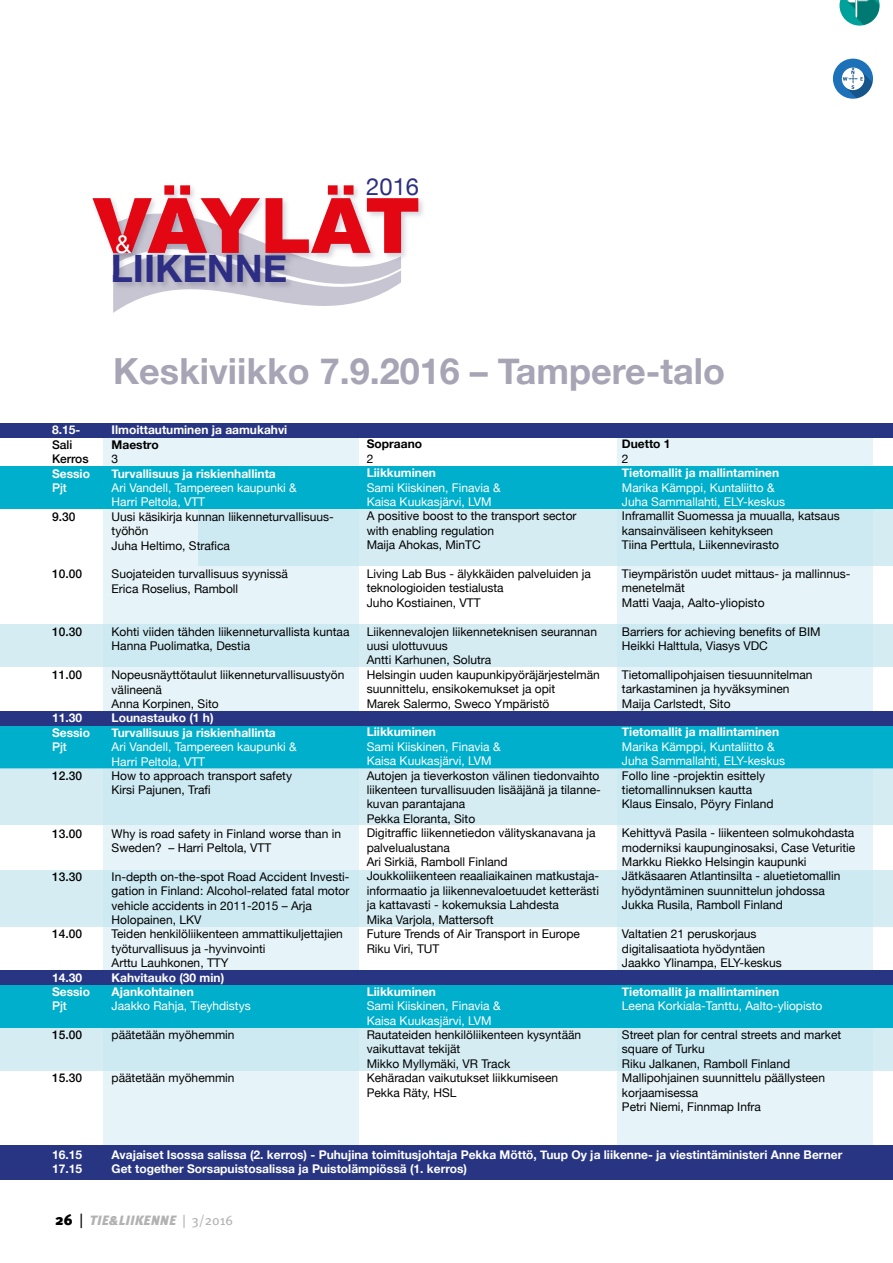
<style>
.page{position:relative;width:893px;height:1263px;background:#fff}
.page>*{position:absolute;margin:0;border:0;box-sizing:border-box;transform-origin:0 0}
.t1{font:900 76.5px "Arial";letter-spacing:-.055em;color:#e30613}
.t2{font:700 37.8px "Helvetica Neue";color:#2d2e83}
.t3{font:700 36px "Helvetica Neue";color:#a7a5b5}
.t4{font:24.9px "Helvetica Neue";color:#fff}
.t5{font:23.7px "Helvetica Neue";color:#2d2e83}
.t6{font:italic 900 13.5px "Meta Plus";color:#b3b2b2}
.t7{font:12px/14.4px "Helvetica Neue";color:#000}
.t8{font:700 12px/14.4px "Helvetica Neue";color:#fff}
.t9{font:12px/14.4px "Helvetica Neue";color:#fff}
.t10{font:500 12px/14.4px "Helvetica Neue";color:#000}
.t11{font:700 12px "Helvetica Neue";color:#000}
.t12{font:500 12px "Helvetica Neue";color:#fff}
.s1{font-family:"Meta";font-style:normal;font-size:15px;color:#000}
.s2{font-family:"Meta";font-weight:400;font-style:normal;font-size:15px;color:#000}
.s3{font-family:"Meta";font-weight:400;font-style:normal}
</style>
<div class="page">
<svg style="left:311px;top:286px;width:84px;height:20px"></svg>
<img style="left:95px;top:186px;width:328px;height:100px">
<img style="left:107px;top:235px;width:204px;height:78px">
<img style="left:112px;top:228px;width:29px;height:47px">
<svg style="left:832px;top:58px;width:41px;height:41px"></svg>
<svg style="left:839px;top:0;width:41px;height:26px"></svg>
<div style="left:103px;top:423px;width:255px;height:756px;background:#e6f4f9"></div>
<div style="left:618px;top:423px;width:255px;height:756px;background:#e6f4f9"></div>
<div style="left:0;top:466px;width:893px;height:43px;background:#00afcb"></div>
<div style="left:0;top:711px;width:893px;height:15px;background:#283583"></div>
<div style="left:0;top:971px;width:893px;height:14px;background:#283583"></div>
<div style="left:0;top:423px;width:893px;height:15px;background:#283583"></div>
<div style="left:198px;top:509px;width:695px;height:57px;background:#cde9f2"></div>
<div style="left:0;top:726px;width:893px;height:42px;background:#00afcb"></div>
<div style="left:0;top:624px;width:893px;height:43px;background:#cde9f2"></div>
<div style="left:0;top:768px;width:893px;height:57px;background:#cde9f2"></div>
<div style="left:0;top:870px;width:893px;height:57px;background:#cde9f2"></div>
<div style="left:0;top:985px;width:893px;height:43px;background:#00afcb"></div>
<div style="left:0;top:1028px;width:893px;height:42px;background:#cde9f2"></div>
<div style="left:0;top:1145px;width:893px;height:34px;background:#283583"></div>
<h3 class="t5" style="left:366px;top:169px;width:54px">2016</h3>
<h1 class="t1" style="left:92px;top:170px;width:330px">VÄYLÄT</h1>
<h2 class="t2" style="left:111px;top:239px;width:178px">LIIKENNE</h2>
<h3 class="t4" style="left:115px;top:226px;width:17px">&amp;</h3>
<p class="t8" style="left:52px;top:423px;width:30px">8.15-</p>
<p class="t10" style="left:52px;top:437px;width:38px">Sali<br>Kerros</p>
<p class="t8" style="left:52px;top:466px;width:39px">Sessio</p>
<p class="t12" style="left:52px;top:478px;width:16px">Pjt</p>
<p class="t10" style="left:52px;top:509px;width:25px">9.30</p>
<p class="t10" style="left:52px;top:566px;width:32px">10.00</p>
<p class="t10" style="left:52px;top:624px;width:32px">10.30</p>
<p class="t10" style="left:52px;top:667px;width:32px">11.00</p>
<p class="t8" style="left:52px;top:711px;width:39px">11.30<br>Sessio</p>
<p class="t12" style="left:52px;top:737px;width:16px">Pjt</p>
<p class="t10" style="left:52px;top:768px;width:32px">12.30</p>
<p class="t10" style="left:52px;top:825px;width:32px">13.00</p>
<p class="t10" style="left:52px;top:869px;width:32px">13.30</p>
<p class="t10" style="left:52px;top:926px;width:32px">14.00</p>
<p class="t8" style="left:52px;top:970px;width:39px">14.30<br>Sessio</p>
<p class="t12" style="left:52px;top:996px;width:16px">Pjt</p>
<p class="t10" style="left:52px;top:1027px;width:32px">15.00</p>
<p class="t10" style="left:52px;top:1070px;width:32px">15.30</p>
<h3 class="t3" style="left:113px;top:343px;width:613px">Keskiviikko 7.9.2016 – Tampere-talo</h3>
<p class="t8" style="left:112px;top:423px;width:177px">Ilmoittautuminen ja aamukahvi</p>
<p class="t11" style="left:112px;top:435px;width:49px">Maestro</p>
<p class="t7" style="left:112px;top:452px;width:8px">3</p>
<p class="t8" style="left:112px;top:466px;width:166px">Turvallisuus ja riskienhallinta</p>
<p class="t9" style="left:112px;top:481px;width:187px">Ari Vandell, Tampereen kaupunki &amp;<br>Harri Peltola, VTT</p>
<p class="t7" style="left:112px;top:510px;width:224px">Uusi käsikirja kunnan liikenneturvallisuus&shy;työhön<br>Juha Heltimo, Strafica</p>
<p class="t7" style="left:112px;top:567px;width:178px">Suojateiden turvallisuus syynissä<br>Erica Roselius, Ramboll</p>
<p class="t7" style="left:112px;top:625px;width:239px">Kohti viiden tähden liikenneturvallista kuntaa<br>Hanna Puolimatka, Destia</p>
<p class="t7" style="left:112px;top:668px;width:234px">Nopeusnäyttötaulut liikenneturvallisuustyön välineenä<br>Anna Korpinen, Sito</p>
<p class="t8" style="left:112px;top:711px;width:166px">Lounastauko (1 h)<br>Turvallisuus ja riskienhallinta</p>
<p class="t9" style="left:112px;top:740px;width:187px">Ari Vandell, Tampereen kaupunki &amp;<br>Harri Peltola, VTT</p>
<p class="t7" style="left:112px;top:769px;width:182px">How to approach transport safety<br>Kirsi Pajunen, Trafi</p>
<p class="t7" style="left:112px;top:827px;width:231px">Why is road safety in Finland worse than in<br>Sweden? – Harri Peltola, VTT</p>
<p class="t7" style="left:112px;top:870px;width:239px">In-depth on-the-spot Road Accident Investi&shy;gation in Finland: Alcohol-related fatal motor vehicle accidents in 2011-2015 – Arja Holopainen, LKV<br>Teiden henkilöliikenteen ammattikuljettajien työturvallisuus ja -hyvinvointi<br>Arttu Lauhkonen, TTY</p>
<p class="t8" style="left:112px;top:970px;width:114px">Kahvitauko (30 min)<br>Ajankohtainen</p>
<p class="t9" style="left:112px;top:999px;width:141px">Jaakko Rahja, Tieyhdistys</p>
<p class="t7" style="left:112px;top:1028px;width:124px">päätetään myöhemmin</p>
<p class="t7" style="left:112px;top:1071px;width:124px">päätetään myöhemmin</p>
<p class="t11" style="left:367px;top:435px;width:57px">Sopraano</p>
<p class="t7" style="left:367px;top:452px;width:8px">2</p>
<p class="t8" style="left:367px;top:466px;width:71px">Liikkuminen</p>
<p class="t9" style="left:367px;top:481px;width:135px">Sami Kiiskinen, Finavia &amp;<br>Kaisa Kuukasjärvi, LVM</p>
<p class="t7" style="left:367px;top:510px;width:211px">A positive boost to the transport sector with enabling regulation<br>Maija Ahokas, MinTC</p>
<p class="t7" style="left:367px;top:567px;width:226px">Living Lab Bus - älykkäiden palveluiden ja teknologioiden testialusta<br>Juho Kostiainen, VTT</p>
<p class="t7" style="left:367px;top:625px;width:235px">Liikennevalojen liikenneteknisen seurannan uusi ulottuvuus<br>Antti Karhunen, Solutra<br>Helsingin uuden kaupunkipyöräjärjestelmän suunnittelu, ensikokemukset ja opit<br>Marek Salermo, Sweco Ympäristö</p>
<p class="t8" style="left:367px;top:725px;width:71px">Liikkuminen</p>
<p class="t9" style="left:367px;top:740px;width:135px">Sami Kiiskinen, Finavia &amp;<br>Kaisa Kuukasjärvi, LVM</p>
<p class="t7" style="left:367px;top:769px;width:236px">Autojen ja tieverkoston välinen tiedonvaihto liikenteen turvallisuuden lisääjänä ja tilanne&shy;kuvan parantajana<br>Pekka Eloranta, Sito<br>Digitraffic liikennetiedon välityskanavana ja palvelualustana<br>Ari Sirkiä, Ramboll Finland<br>Joukkoliikenteen reaaliaikainen matkustaja&shy;informaatio ja liikennevaloetuudet ketterästi ja kattavasti - kokemuksia Lahdesta<br>Mika Varjola, Mattersoft<br>Future Trends of Air Transport in Europe Riku Viri, TUT</p>
<p class="t8" style="left:367px;top:984px;width:71px">Liikkuminen</p>
<p class="t9" style="left:367px;top:999px;width:135px">Sami Kiiskinen, Finavia &amp;<br>Kaisa Kuukasjärvi, LVM</p>
<p class="t7" style="left:367px;top:1028px;width:216px">Rautateiden henkilöliikenteen kysyntään vaikuttavat tekijät<br>Mikko Myllymäki, VR Track<br>Kehäradan vaikutukset liikkumiseen<br>Pekka Räty, HSL</p>
<p class="t11" style="left:622px;top:435px;width:50px">Duetto 1</p>
<p class="t7" style="left:622px;top:452px;width:8px">2</p>
<p class="t8" style="left:622px;top:466px;width:159px">Tietomallit ja mallintaminen</p>
<p class="t9" style="left:622px;top:481px;width:165px">Marika Kämppi, Kuntaliitto &amp;<br>Juha Sammallahti, ELY-keskus</p>
<p class="t7" style="left:622px;top:510px;width:219px">Inframallit Suomessa ja muualla, katsaus kansainväliseen kehitykseen<br>Tiina Perttula, Liikennevirasto</p>
<p class="t7" style="left:622px;top:567px;width:230px">Tieympäristön uudet mittaus- ja mallinnus&shy;menetelmät<br>Matti Vaaja, Aalto-yliopisto</p>
<p class="t7" style="left:622px;top:625px;width:200px">Barriers for achieving benefits of BIM<br>Heikki Halttula, Viasys VDC</p>
<p class="t7" style="left:622px;top:668px;width:192px">Tietomallipohjaisen tiesuunnitelman tarkastaminen ja hyväksyminen<br>Maija Carlstedt, Sito</p>
<p class="t8" style="left:622px;top:725px;width:159px">Tietomallit ja mallintaminen</p>
<p class="t9" style="left:622px;top:740px;width:165px">Marika Kämppi, Kuntaliitto &amp;<br>Juha Sammallahti, ELY-keskus</p>
<p class="t7" style="left:622px;top:769px;width:153px">Follo line -projektin esittely tietomallinnuksen kautta<br>Klaus Einsalo, Pöyry Finland</p>
<p class="t7" style="left:622px;top:826px;width:235px">Kehittyvä Pasila - liikenteen solmukohdasta moderniksi kaupunginosaksi, Case Veturitie Markku Riekko Helsingin kaupunki Jätkäsaaren Atlantinsilta - aluetietomallin hyödyntäminen suunnittelun johdossa Jukka Rusila, Ramboll Finland</p>
<p class="t7" style="left:622px;top:927px;width:161px">Valtatien 21 peruskorjaus digitalisaatiota hyödyntäen<br>Jaakko Ylinampa, ELY-keskus</p>
<p class="t8" style="left:622px;top:984px;width:159px">Tietomallit ja mallintaminen</p>
<p class="t9" style="left:622px;top:999px;width:202px">Leena Korkiala-Tanttu, Aalto-yliopisto</p>
<p class="t7" style="left:622px;top:1028px;width:221px">Street plan for central streets and market square of Turku<br>Riku Jalkanen, Ramboll Finland<br>Mallipohjainen suunnittelu päällysteen korjaamisessa<br>Petri Niemi, Finnmap Infra</p>
<p class="t8" style="left:52px;top:1148px;width:32px">16.15</p>
<p class="t8" style="left:112px;top:1148px;width:732px">Avajaiset Isossa salissa (2. kerros) - Puhujina toimitusjohtaja Pekka Möttö, Tuup Oy ja liikenne- ja viestintäministeri Anne Berner</p>
<p class="t8" style="left:52px;top:1162px;width:32px">17.15</p>
<p class="t8" style="left:112px;top:1162px;width:357px">Get together Sorsapuistosalissa ja Puistolämpiössä (1. kerros)</p>
<p class="t6" style="left:55px;top:1212px;width:179px"><span class="s1">26</span> <span class="s2">|</span> TIE&amp;LIIKENNE <span class="s3">| 3/2016</span></p>
</div>
